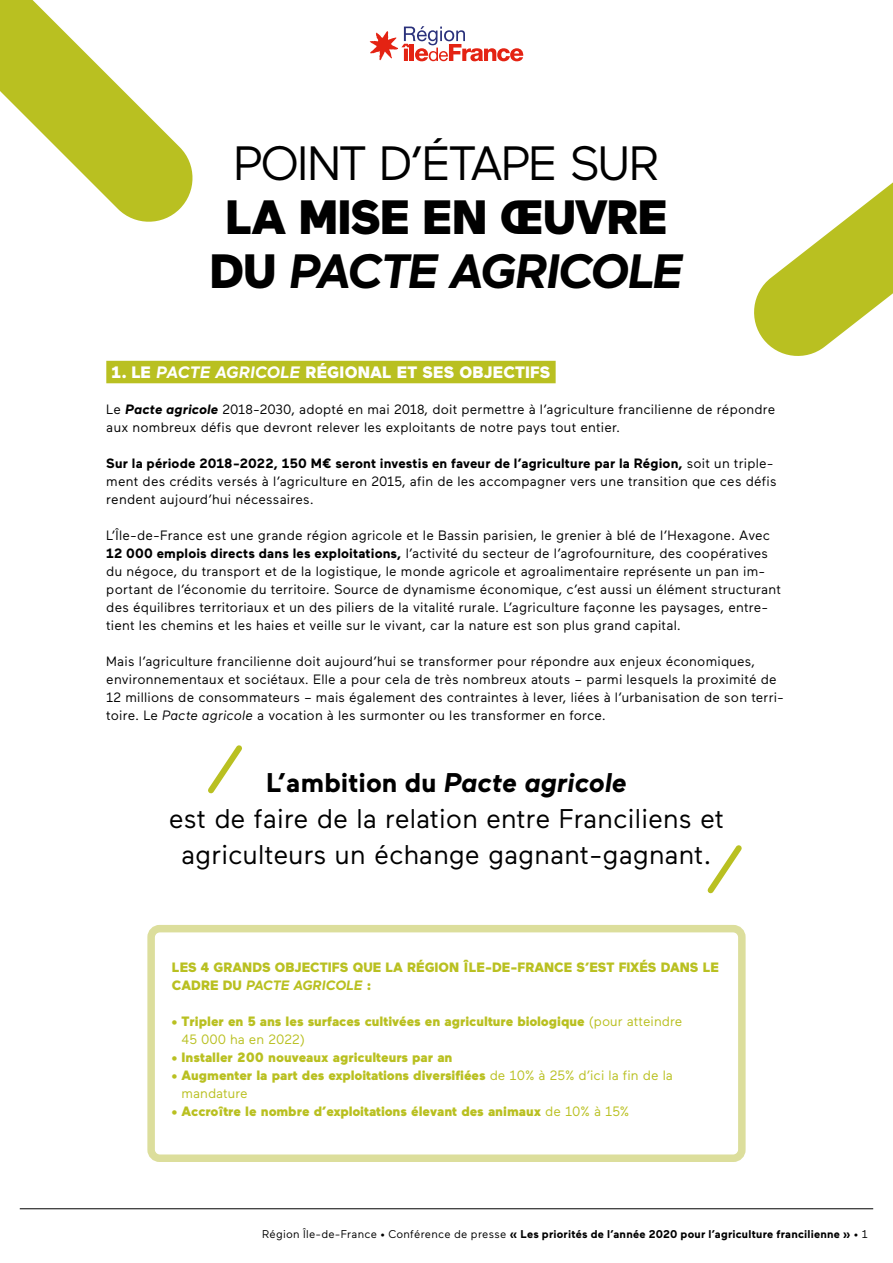
<style>
.page{position:relative;width:893px;height:1263px;background:#fff}
.page>*{position:absolute;margin:0;border:0;box-sizing:border-box;transform-origin:0 0}
.t1{font:900 48px/54px "Maax";letter-spacing:-.025em;color:#000;text-align:center}
.t2{font:48px "Maax";letter-spacing:-.045em;color:#000}
.t3{font:27px/36px "Maax";color:#000;text-align:center}
.t4{font:900 16.5px "Maax";letter-spacing:.01em;color:#fff}
.t5{font:13.5px/18px "Maax";letter-spacing:.015em;color:#000}
.t6{font:900 13.5px/18px "Maax";color:#b9c021}
.t7{font:700 11.25px "Maax";letter-spacing:.02em;color:#000}
.s1{font-weight:700;font-style:italic}
.s2{font-weight:700}
.s3{font-style:italic}
.s4{font-weight:400}
</style>
<div class="page">
<svg style="left:370px;top:26px;width:153px;height:35px"></svg>
<hr style="left:20px;top:1208px;width:853px;height:1px;background:#000">
<div style="left:106px;top:361px;width:450px;height:22px;background:#b9c021"></div>
<svg style="left:0;top:0;width:193px;height:222px"></svg>
<svg style="left:754px;top:182px;width:139px;height:174px"></svg>
<svg style="left:707px;top:845px;width:35px;height:49px"></svg>
<svg style="left:208px;top:745px;width:34px;height:49px"></svg>
<div style="left:147px;top:925px;width:599px;height:237px;border:8px solid #dcde9c;border-radius:9px"></div>
<h1 class="t2" style="left:233px;top:138px;width:428px">POINT D’ÉTAPE SUR</h1>
<h1 class="t1" style="left:210px;top:190px;width:475px">LA MISE EN ŒUVRE<br>DU <span class="s1">PACTE AGRICOLE</span></h1>
<p class="t4" style="left:111px;top:363px;width:440px">1. LE <span class="s1">PACTE AGRICOLE</span> RÉGIONAL ET SES OBJECTIFS</p>
<p class="t5" style="left:106px;top:401px;width:671px">Le <span class="s1">Pacte agricole</span> 2018-2030, adopté en mai 2018, doit permettre à l’agriculture francilienne de répondre aux nombreux défis que devront relever les exploitants de notre pays tout entier.</p>
<p class="t5" style="left:106px;top:455px;width:672px"><span class="s2">Sur la période 2018-2022, 150 M€ seront investis en faveur de l’agriculture par la Région,</span> soit un triple&shy;ment des crédits versés à l’agriculture en 2015, afin de les accompagner vers une transition que ces défis rendent aujourd’hui nécessaires.</p>
<p class="t5" style="left:106px;top:527px;width:676px">L’Île-de-France est une grande région agricole et le Bassin parisien, le grenier à blé de l’Hexagone. Avec <span class="s2">12 000 emplois directs dans les exploitations,</span> l’activité du secteur de l’agrofourniture, des coopératives du négoce, du transport et de la logistique, le monde agricole et agroalimentaire représente un pan im&shy;portant de l’économie du territoire. Source de dynamisme économique, c’est aussi un élément structurant des équilibres territoriaux et un des piliers de la vitalité rurale. L’agriculture façonne les paysages, entre&shy;tient les chemins et les haies et veille sur le vivant, car la nature est son plus grand capital.</p>
<p class="t5" style="left:106px;top:652px;width:679px">Mais l’agriculture francilienne doit aujourd’hui se transformer pour répondre aux enjeux économiques, environnementaux et sociétaux. Elle a pour cela de très nombreux atouts – parmi lesquels la proximité de 12 millions de consommateurs – mais également des contraintes à lever, liées à l’urbanisation de son terri&shy;toire. Le <span class="s3">Pacte agricole</span> a vocation à les surmonter ou les transformer en force.</p>
<h2 class="t3" style="left:169px;top:765px;width:557px"><span class="s2">L’ambition du</span> <span class="s1">Pacte agricole<br></span>est de faire de la relation entre Franciliens et agriculteurs un échange gagnant-gagnant.</h2>
<p class="t6" style="left:172px;top:958px;width:549px">LES 4 GRANDS OBJECTIFS QUE LA RÉGION ÎLE-DE-FRANCE S’EST FIXÉS DANS LE<br>CADRE DU <span class="s1">PACTE AGRICOLE</span> :</p>
<p class="t6" style="left:182px;top:1012px;width:502px;text-indent:-10px">• Tripler en 5 ans les surfaces cultivées en agriculture biologique <span class="s4">(pour atteindre<br>45 000 ha en 2022)</span></p>
<p class="t6" style="left:172px;top:1048px;width:282px">• Installer 200 nouveaux agriculteurs par an</p>
<p class="t6" style="left:182px;top:1066px;width:493px;text-indent:-10px">• Augmenter la part des exploitations diversifiées <span class="s4">de 10% à 25% d’ici la fin de la mandature</span></p>
<p class="t6" style="left:172px;top:1102px;width:459px">• Accroître le nombre d’exploitations élevant des animaux <span class="s4">de 10% à 15%</span></p>
<p class="t7" style="left:262px;top:1228px;width:607px"><span class="s4">Région Île-de-France • Conférence de presse</span> « Les priorités de l’année 2020 pour l’agriculture francilienne » <span class="s4">• 1</span></p>
</div>
